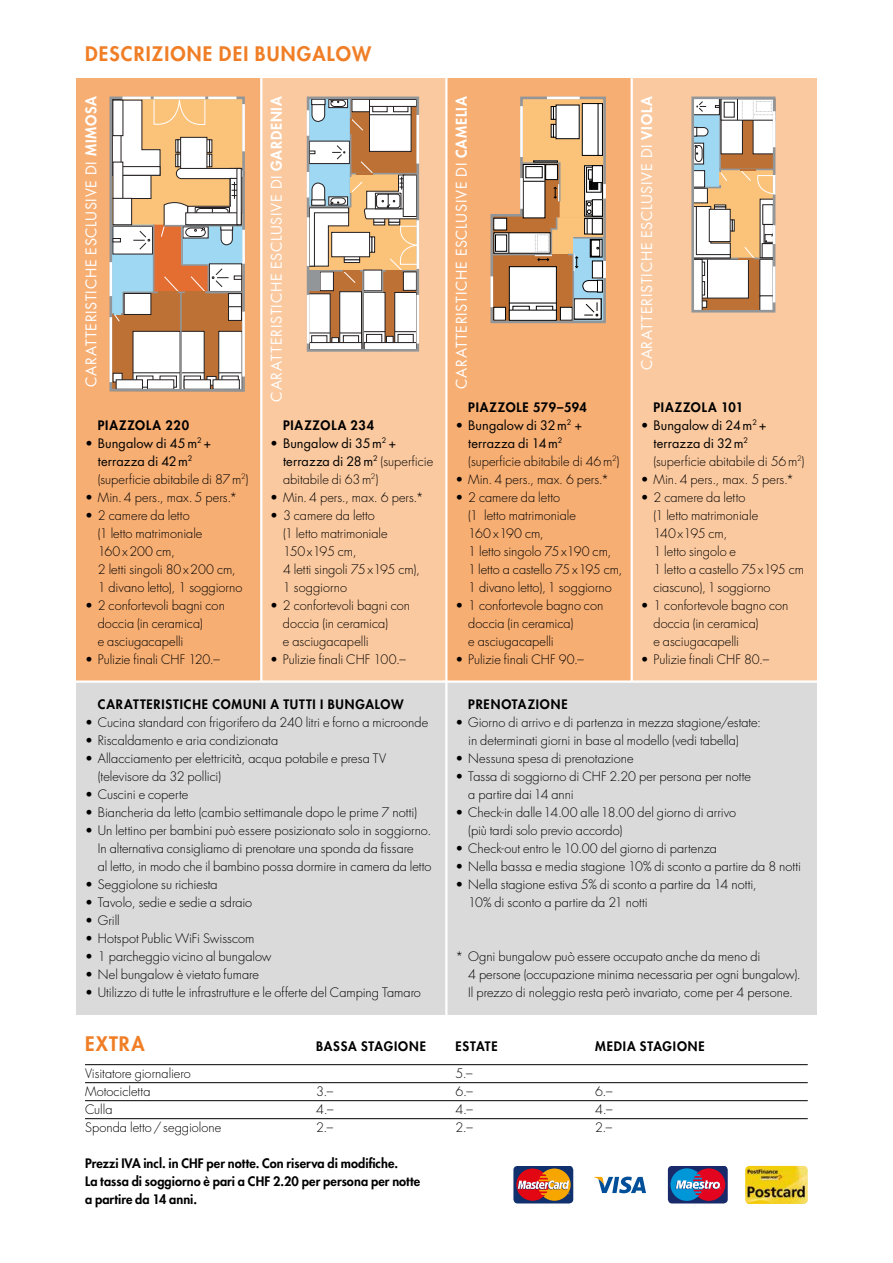
<style>
.page{position:relative;width:893px;height:1263px;background:#fff}
.page>*{position:absolute;margin:0;border:0;box-sizing:border-box;transform-origin:0 0}
.t1{font:800 19.5px "Futura LT";letter-spacing:.06em;color:#f07e26}
.t2{font:14.4px "Futura LT";letter-spacing:.05em;color:#fff}
.t3{font:300 12.75px/18px "Futura LT";color:#000}
.t4{font:800 12.75px/18px "Futura LT";letter-spacing:.005em;color:#000}
.t5{font:800 12.75px "Futura LT";letter-spacing:.065em;color:#000}
.t6{font:800 12.75px "Futura LT";letter-spacing:.06em;color:#000}
.t7{font:800 12.75px "Futura LT";letter-spacing:.07em;color:#000}
.t8{font:800 12.75px "Futura LT";letter-spacing:.04em;color:#000}
.s1{font-weight:800}
.s2{font-weight:400}
</style>
<div class="page">
<div style="left:76px;top:682px;width:741px;height:333px;background:#dadada"></div>
<div style="left:76px;top:79px;width:185px;height:603px;background:#f7ae73"></div>
<div style="left:261px;top:79px;width:185px;height:603px;background:#fbc99f"></div>
<div style="left:632px;top:79px;width:185px;height:603px;background:#fbc99f"></div>
<div style="left:446px;top:79px;width:186px;height:603px;background:#f7ae73"></div>
<svg style="left:594px;top:1176px;width:52px;height:17px"></svg>
<svg style="left:513px;top:1166px;width:60px;height:37px;background:#9f5c4b"></svg>
<svg style="left:668px;top:1166px;width:60px;height:37px;background:#615383"></svg>
<img style="left:745px;top:1166px;width:63px;height:38px">
<svg style="left:113px;top:101px;width:128px;height:287px;background:#d9bfa6"></svg>
<hr style="left:158px;top:291px;width:20px;height:2px;background:#be7135">
<hr style="left:185px;top:291px;width:20px;height:2px;background:#be7135">
<div style="left:109px;top:97px;width:136px;height:295px;border:3px solid #939698"></div>
<hr style="left:154px;top:97px;width:51px;height:2px;background:#fff">
<hr style="left:208px;top:97px;width:28px;height:2px;background:#fff">
<hr style="left:123px;top:97px;width:28px;height:2px;background:#fff">
<hr style="left:242px;top:230px;width:3px;height:34px;background:#fff">
<hr style="left:109px;top:262px;width:3px;height:34px;background:#fff">
<hr style="left:109px;top:317px;width:3px;height:65px;background:#fff">
<hr style="left:242px;top:104px;width:3px;height:47px;background:#fff">
<hr style="left:242px;top:312px;width:3px;height:64px;background:#fff">
<svg style="left:306px;top:99px;width:113px;height:252px;background:#d1c2b1"></svg>
<div style="left:692px;top:258px;width:82px;height:54px;background:#be7135"></div>
<svg style="left:702px;top:301px;width:5px;height:7px"></svg>
<div style="left:760px;top:296px;width:13px;height:15px;background:#fff"></div>
<div style="left:692px;top:259px;width:10px;height:52px;background:#fff"></div>
<div style="left:691px;top:97px;width:84px;height:216px;border:3px solid #939698"></div>
<hr style="left:773px;top:266px;width:2px;height:36px;background:#fff">
<svg style="left:691px;top:96px;width:85px;height:202px;background:#d7c8b6"></svg>
<svg style="left:490px;top:96px;width:116px;height:228px;background:#d1b497"></svg>
<hr style="left:260px;top:76px;width:2px;height:606px;background:#fff">
<hr style="left:73px;top:680px;width:750px;height:3px;background:#fff">
<hr style="left:445px;top:68px;width:2px;height:956px;background:#fff">
<hr style="left:631px;top:76px;width:2px;height:606px;background:#fff">
<hr style="left:85px;top:1064px;width:723px;height:1px;background:#000">
<hr style="left:85px;top:1082px;width:723px;height:1px;background:#000">
<hr style="left:85px;top:1100px;width:723px;height:1px;background:#000">
<hr style="left:85px;top:1118px;width:723px;height:1px;background:#000">
<h1 class="t1" style="left:85px;top:40px;width:288px">DESCRIZIONE DEI BUNGALOW</h1>
<p class="t2" style="left:82px;top:387px;width:292px;rotate:-90deg">CARATTERISTICHE ESCLUSIVE DI <span class="s1">MIMOSA</span></p>
<p class="t2" style="left:267px;top:401px;width:307px;rotate:-90deg">CARATTERISTICHE ESCLUSIVE DI <span class="s1">GARDENIA</span></p>
<p class="t2" style="left:452px;top:389px;width:294px;rotate:-90deg">CARATTERISTICHE ESCLUSIVE DI <span class="s1">CAMELIA</span></p>
<p class="t2" style="left:638px;top:370px;width:276px;rotate:-90deg">CARATTERISTICHE ESCLUSIVE DI <span class="s1">VIOLA</span></p>
<p class="t6" style="left:468px;top:398px;width:120px">PIAZZOLE 579–594</p>
<p class="t3" style="left:468px;top:416px;width:153px;text-indent:-13px">• <span class="s2">Bungalow di 32m</span><sup>2</sup> <span class="s2">+ terrazza di 14m</span><sup>2<br></sup>(superficie abitabile di 46m<sup>2</sup>)</p>
<p class="t3" style="left:455px;top:470px;width:155px">• Min. 4 pers., max. 6 pers.*</p>
<p class="t3" style="left:468px;top:488px;width:156px;text-indent:-13px">• 2 camere da letto<br>(1 letto matrimoniale<br>160 x190 cm,<br>1 letto singolo 75x190 cm,<br>1 letto a castello 75 x195 cm,<br>1 divano letto), 1 soggiorno</p>
<p class="t3" style="left:468px;top:596px;width:137px;text-indent:-13px">• 1 confortevole bagno con doccia (in ceramica)<br>e asciugacapelli</p>
<p class="t3" style="left:455px;top:650px;width:130px">• Pulizie finali CHF 90.–</p>
<p class="t5" style="left:653px;top:398px;width:91px">PIAZZOLA 101</p>
<p class="t3" style="left:653px;top:416px;width:153px;text-indent:-13px">• <span class="s2">Bungalow di 24m</span><sup>2</sup> <span class="s2">+ terrazza di 32m</span><sup>2<br></sup>(superficie abitabile di 56m<sup>2</sup>)</p>
<p class="t3" style="left:641px;top:470px;width:155px">• Min. 4 pers., max. 5 pers.*</p>
<p class="t3" style="left:653px;top:488px;width:152px;text-indent:-13px">• 2 camere da letto<br>(1 letto matrimoniale<br>140x195 cm,<br>1 letto singolo e<br>1 letto a castello 75x195 cm ciascuno), 1 soggiorno</p>
<p class="t3" style="left:653px;top:596px;width:137px;text-indent:-13px">• 1 confortevole bagno con doccia (in ceramica)<br>e asciugacapelli</p>
<p class="t3" style="left:641px;top:650px;width:130px">• Pulizie finali CHF 80.–</p>
<p class="t5" style="left:98px;top:416px;width:93px">PIAZZOLA 220</p>
<p class="t3" style="left:98px;top:434px;width:152px;text-indent:-13px">• <span class="s2">Bungalow di 45m</span><sup>2</sup> <span class="s2">+ terrazza di 42m</span><sup>2<br></sup>(superficie abitabile di 87m<sup>2</sup>)</p>
<p class="t3" style="left:85px;top:488px;width:154px">• Min. 4 pers., max. 5 pers.*</p>
<p class="t3" style="left:98px;top:506px;width:146px;text-indent:-13px">• 2 camere da letto<br>(1 letto matrimoniale<br>160x200 cm,<br>2 letti singoli 80x200 cm,<br>1 divano letto), 1 soggiorno</p>
<p class="t3" style="left:98px;top:596px;width:129px;text-indent:-13px">• 2 confortevoli bagni con doccia (in ceramica)<br>e asciugacapelli</p>
<p class="t3" style="left:85px;top:650px;width:136px">• Pulizie finali CHF 120.–</p>
<p class="t5" style="left:283px;top:416px;width:93px">PIAZZOLA 234</p>
<p class="t3" style="left:283px;top:434px;width:152px;text-indent:-13px">• <span class="s2">Bungalow di 35m</span><sup>2</sup> <span class="s2">+ terrazza di 28m</span><sup>2</sup> (superficie abitabile di 63m<sup>2</sup>)</p>
<p class="t3" style="left:270px;top:488px;width:155px">• Min. 4 pers., max. 6 pers.*</p>
<p class="t3" style="left:283px;top:506px;width:138px;text-indent:-13px">• 3 camere da letto<br>(1 letto matrimoniale<br>150x195 cm,<br>4 letti singoli 75x195 cm),<br>1 soggiorno</p>
<p class="t3" style="left:283px;top:596px;width:129px;text-indent:-13px">• 2 confortevoli bagni con doccia (in ceramica)<br>e asciugacapelli</p>
<p class="t3" style="left:270px;top:650px;width:137px">• Pulizie finali CHF 100.–</p>
<p class="t5" style="left:98px;top:695px;width:307px">CARATTERISTICHE COMUNI A TUTTI I BUNGALOW</p>
<p class="t3" style="left:85px;top:713px;width:345px">• Cucina standard con frigorifero da 240 litri e forno a microonde</p>
<p class="t3" style="left:85px;top:731px;width:195px">• Riscaldamento e aria condizionata</p>
<p class="t3" style="left:98px;top:749px;width:290px;text-indent:-13px">• Allacciamento per elettricità, acqua potabile e presa TV (televisore da 32 pollici)</p>
<p class="t3" style="left:85px;top:785px;width:105px">• Cuscini e coperte</p>
<p class="t3" style="left:85px;top:803px;width:333px">• Biancheria da letto (cambio settimanale dopo le prime 7 notti)</p>
<p class="t3" style="left:98px;top:821px;width:335px;text-indent:-13px">• Un lettino per bambini può essere posizionato solo in soggiorno.<br>In alternativa consigliamo di prenotare una sponda da fissare<br>al letto, in modo che il bambino possa dormire in camera da letto</p>
<p class="t3" style="left:85px;top:875px;width:134px">• Seggiolone su richiesta</p>
<p class="t3" style="left:85px;top:893px;width:169px">• Tavolo, sedie e sedie a sdraio</p>
<p class="t3" style="left:85px;top:911px;width:36px">• Grill</p>
<p class="t3" style="left:85px;top:929px;width:171px">• Hotspot Public WiFi Swisscom</p>
<p class="t3" style="left:85px;top:947px;width:188px">• 1 parcheggio vicino al bungalow</p>
<p class="t3" style="left:85px;top:965px;width:175px">• Nel bungalow è vietato fumare</p>
<p class="t3" style="left:85px;top:983px;width:337px">• Utilizzo di tutte le infrastrutture e le offerte del Camping Tamaro</p>
<p class="t5" style="left:468px;top:695px;width:101px">PRENOTAZIONE</p>
<p class="t3" style="left:468px;top:713px;width:294px;text-indent:-13px">• Giorno di arrivo e di partenza in mezza stagione/estate: in determinati giorni in base al modello (vedi tabella)</p>
<p class="t3" style="left:455px;top:749px;width:180px">• Nessuna spesa di prenotazione</p>
<p class="t3" style="left:468px;top:767px;width:284px;text-indent:-13px">• Tassa di soggiorno di CHF 2.20 per persona per notte a partire dai 14 anni</p>
<p class="t3" style="left:468px;top:803px;width:269px;text-indent:-13px">• Check-in dalle 14.00 alle 18.00 del giorno di arrivo (più tardi solo previo accordo)</p>
<p class="t3" style="left:455px;top:839px;width:263px">• Check-out entro le 10.00 del giorno di partenza</p>
<p class="t3" style="left:455px;top:857px;width:347px">• Nella bassa e media stagione 10% di sconto a partire da 8 notti</p>
<p class="t3" style="left:468px;top:875px;width:290px;text-indent:-13px">• Nella stagione estiva 5% di sconto a partire da 14 notti,<br>10% di sconto a partire da 21 notti</p>
<p class="t3" style="left:468px;top:947px;width:334px;text-indent:-13px">* Ogni bungalow può essere occupato anche da meno di<br>4 persone (occupazione minima necessaria per ogni bungalow).<br>Il prezzo di noleggio resta però invariato, come per 4 persone.</p>
<h1 class="t1" style="left:85px;top:1030px;width:61px">EXTRA</h1>
<p class="t5" style="left:316px;top:1037px;width:111px">BASSA STAGIONE</p>
<p class="t8" style="left:456px;top:1037px;width:44px">ESTATE</p>
<p class="t7" style="left:595px;top:1037px;width:111px">MEDIA STAGIONE</p>
<p class="t3" style="left:85px;top:1064px;width:107px">Visitatore giornaliero</p>
<p class="t3" style="left:456px;top:1064px;width:19px">5.–</p>
<p class="t3" style="left:85px;top:1082px;width:67px">Motocicletta</p>
<p class="t3" style="left:316px;top:1082px;width:19px">3.–</p>
<p class="t3" style="left:456px;top:1082px;width:19px">6.–</p>
<p class="t3" style="left:595px;top:1082px;width:19px">6.–</p>
<p class="t3" style="left:85px;top:1100px;width:29px">Culla</p>
<p class="t3" style="left:316px;top:1100px;width:19px">4.–</p>
<p class="t3" style="left:456px;top:1100px;width:19px">4.–</p>
<p class="t3" style="left:595px;top:1100px;width:19px">4.–</p>
<p class="t3" style="left:85px;top:1118px;width:138px">Sponda letto/seggiolone</p>
<p class="t3" style="left:316px;top:1118px;width:19px">2.–</p>
<p class="t3" style="left:456px;top:1118px;width:19px">2.–</p>
<p class="t3" style="left:595px;top:1118px;width:19px">2.–</p>
<p class="t4" style="left:85px;top:1154px;width:337px">Prezzi IVA incl. in CHF per notte. Con riserva di modifiche.<br>La tassa di soggiorno è pari a CHF 2.20 per persona per notte a partire da 14 anni.</p>
</div>
